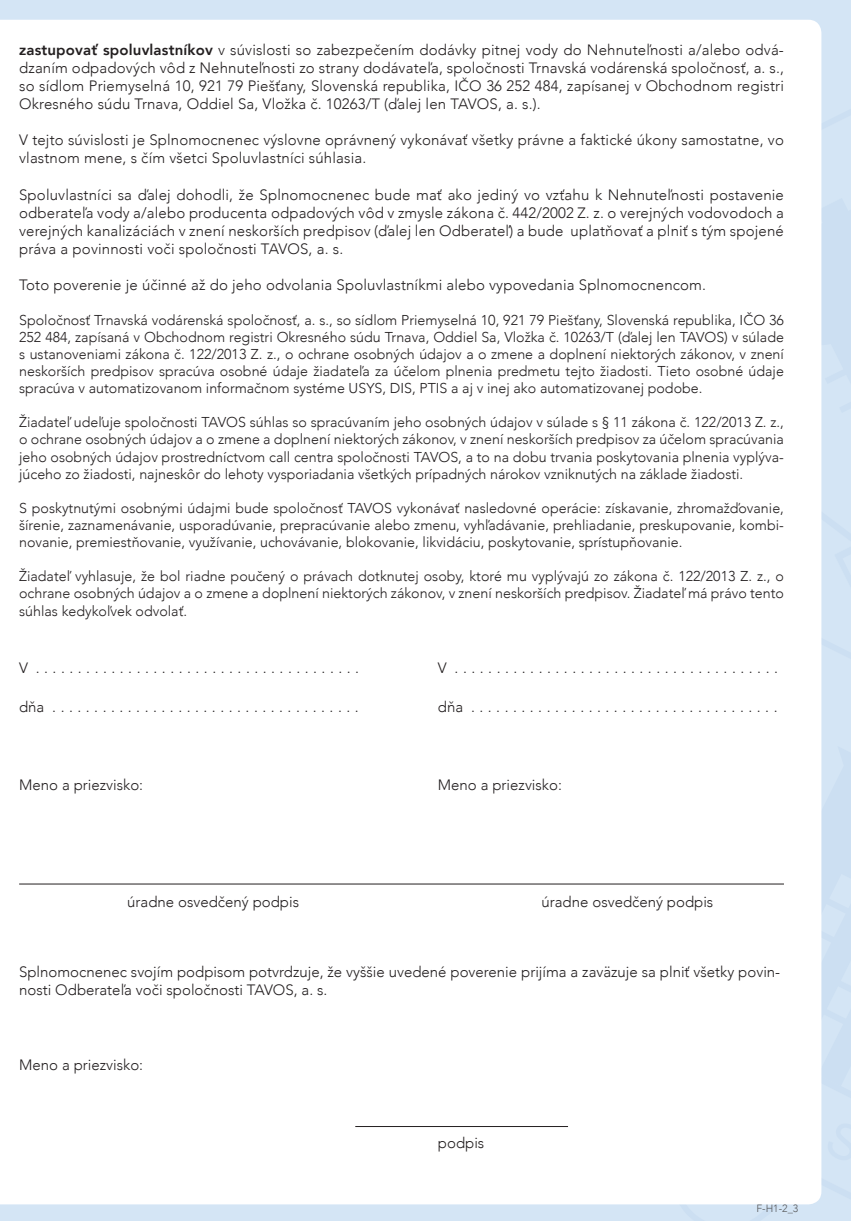
<style>
.page{position:relative;width:851px;height:1221px;background:#fff}
.page>*{position:absolute;margin:0;border:0;box-sizing:border-box;transform-origin:0 0}
.t1{font:300 15px/18px "Avenir";letter-spacing:.01em;color:#231f20;text-align:justify}
.t2{font:300 14.25px/17.1px "Avenir";color:#231f20;text-align:justify}
.t3{font:300 10.5px "Avenir";color:#57585a}
.s1{font-weight:800}
</style>
<div class="page">
<div style="left:0;top:0;width:850px;height:1220px;background:#d4e5f5"></div>
<svg style="left:821px;top:746px;width:1px;height:414px"></svg>
<div style="left:0;top:20px;width:821px;height:1184px;background:#fff"></div>
<hr style="left:19px;top:883px;width:764px;height:1px;background:#231f20">
<hr style="left:355px;top:1126px;width:213px;height:1px;background:#231f20">
<p class="t1" style="left:19px;top:42px;width:766px"><span class="s1">zastupovať spoluvlastníkov</span> v súvislosti so zabezpečením dodávky pitnej vody do Nehnuteľnosti a/alebo odvá&shy;dzaním odpadových vôd z Nehnuteľnosti zo strany dodávateľa, spoločnosti Trnavská vodárenská spoločnosť, a. s., so sídlom Priemyselná 10, 921 79 Piešťany, Slovenská republika, IČO 36 252 484, zapísanej v Obchodnom registri Okresného súdu Trnava, Oddiel Sa, Vložka č. 10263/T (ďalej len TAVOS, a. s.).</p>
<p class="t1" style="left:19px;top:132px;width:766px">V tejto súvislosti je Splnomocnenec výslovne oprávnený vykonávať všetky právne a faktické úkony samostatne, vo vlastnom mene, s čím všetci Spoluvlastníci súhlasia.</p>
<p class="t1" style="left:19px;top:186px;width:766px">Spoluvlastníci sa ďalej dohodli, že Splnomocnenec bude mať ako jediný vo vzťahu k Nehnuteľnosti postavenie odberateľa vody a/alebo producenta odpadových vôd v zmysle zákona č. 442/2002 Z. z. o verejných vodovodoch a verejných kanalizáciách v znení neskorších predpisov (ďalej len Odberateľ) a bude uplatňovať a plniť s tým spojené práva a povinnosti voči spoločnosti TAVOS, a. s.</p>
<p class="t1" style="left:19px;top:276px;width:688px">Toto poverenie je účinné až do jeho odvolania Spoluvlastníkmi alebo vypovedania Splnomocnencom.</p>
<p class="t2" style="left:19px;top:311px;width:766px">Spoločnosť Trnavská vodárenská spoločnosť, a. s., so sídlom Priemyselná 10, 921 79 Piešťany, Slovenská republika, IČO 36<br>252 484, zapísaná v Obchodnom registri Okresného súdu Trnava, Oddiel Sa, Vložka č. 10263/T (ďalej len TAVOS) v súlade s ustanoveniami zákona č. 122/2013 Z. z., o ochrane osobných údajov a o zmene a doplnení niektorých zákonov, v znení neskorších predpisov spracúva osobné údaje žiadateľa za účelom plnenia predmetu tejto žiadosti. Tieto osobné údaje spracúva v automatizovanom informačnom systéme USYS, DIS, PTIS a aj v inej ako automatizovanej podobe.</p>
<p class="t2" style="left:19px;top:414px;width:766px">Žiadateľ udeľuje spoločnosti TAVOS súhlas so spracúvaním jeho osobných údajov v súlade s § 11 zákona č. 122/2013 Z. z., o ochrane osobných údajov a o zmene a doplnení niektorých zákonov, v znení neskorších predpisov za účelom spracúvania jeho osobných údajov prostredníctvom call centra spoločnosti TAVOS, a to na dobu trvania poskytovania plnenia vyplýva&shy;júceho zo žiadosti, najneskôr do lehoty vysporiadania všetkých prípadných nárokov vzniknutých na základe žiadosti.</p>
<p class="t2" style="left:19px;top:500px;width:766px">S poskytnutými osobnými údajmi bude spoločnosť TAVOS vykonávať nasledovné operácie: získavanie, zhromažďovanie, šírenie, zaznamenávanie, usporadúvanie, prepracúvanie alebo zmenu, vyhľadávanie, prehliadanie, preskupovanie, kombi&shy;novanie, premiestňovanie, využívanie, uchovávanie, blokovanie, likvidáciu, poskytovanie, sprístupňovanie.</p>
<p class="t2" style="left:19px;top:568px;width:766px">Žiadateľ vyhlasuje, že bol riadne poučený o právach dotknutej osoby, ktoré mu vyplývajú zo zákona č. 122/2013 Z. z., o ochrane osobných údajov a o zmene a doplnení niektorých zákonov, v znení neskorších predpisov. Žiadateľ má právo tento súhlas kedykoľvek odvolať.</p>
<p class="t1" style="left:19px;top:658px;width:341px">V .......................................</p>
<p class="t1" style="left:438px;top:658px;width:341px">V .......................................</p>
<p class="t1" style="left:19px;top:697px;width:341px">dňa .....................................</p>
<p class="t1" style="left:438px;top:697px;width:341px">dňa .....................................</p>
<p class="t1" style="left:19px;top:775px;width:125px">Meno a priezvisko:</p>
<p class="t1" style="left:438px;top:775px;width:125px">Meno a priezvisko:</p>
<p class="t1" style="left:127px;top:892px;width:173px">úradne osvedčený podpis</p>
<p class="t1" style="left:541px;top:892px;width:173px">úradne osvedčený podpis</p>
<p class="t1" style="left:19px;top:963px;width:762px">Splnomocnenec svojím podpisom potvrdzuje, že vyššie uvedené poverenie prijíma a zaväzuje sa plniť všetky povin&shy;nosti Odberateľa voči spoločnosti TAVOS, a. s.</p>
<p class="t1" style="left:19px;top:1056px;width:125px">Meno a priezvisko:</p>
<p class="t1" style="left:438px;top:1134px;width:48px">podpis</p>
<p class="t3" style="left:756px;top:1201px;width:44px">F-H1-2_3</p>
</div>
